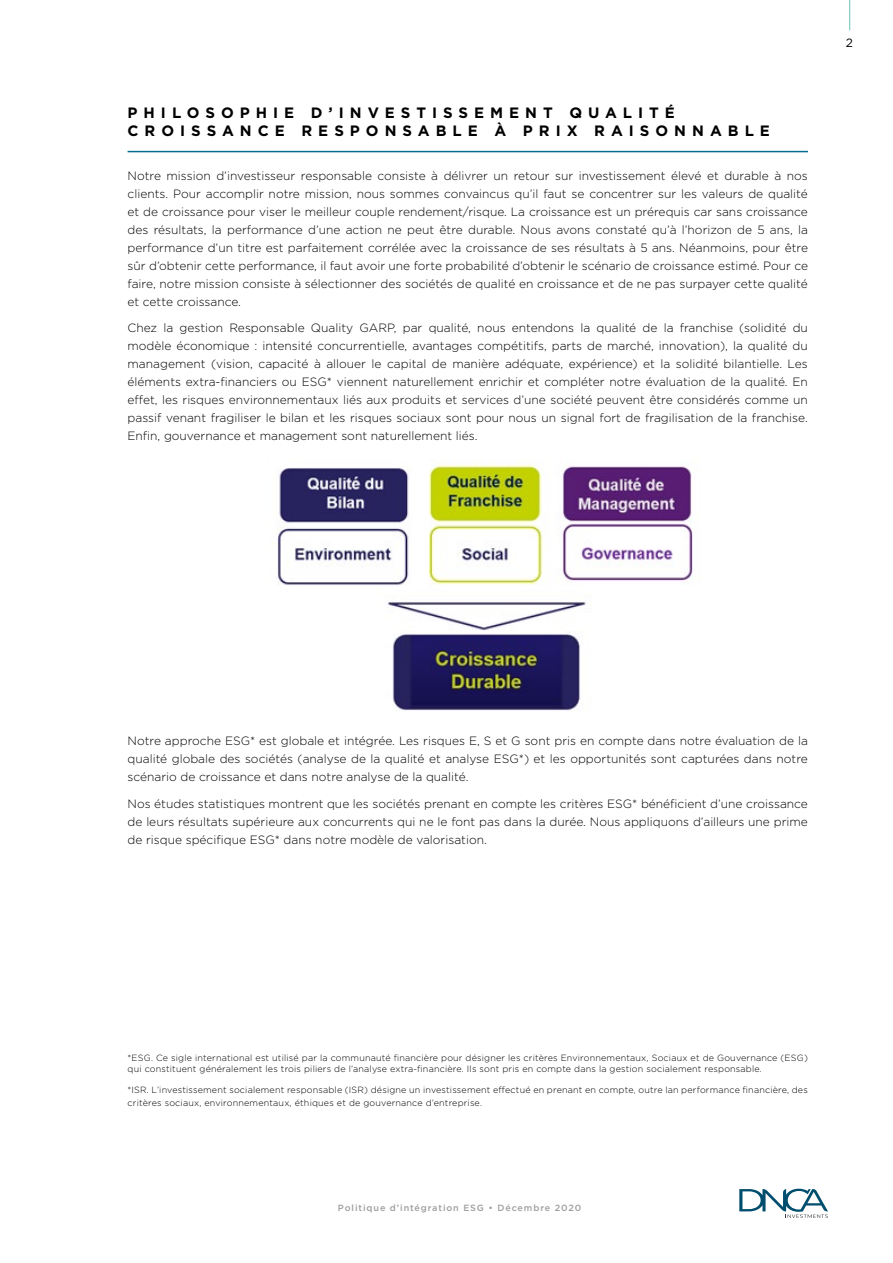
<style>
.page{position:relative;width:893px;height:1263px;background:#fff}
.page>*{position:absolute;margin:0;border:0;box-sizing:border-box;transform-origin:0 0}
.t1{font:700 15px/18px "Gotham";letter-spacing:.4em;color:#000}
.t2{font:300 12px/18px "Gotham";color:#000;text-align:justify}
.t3{font:12px "Gotham";color:#000}
.t4{font:300 9px/10.8px "Gotham";letter-spacing:.02em;color:#000}
.t5{font:500 9px "Gotham";letter-spacing:.1em;color:#9c9e9f}
</style>
<div class="page">
<svg style="left:739px;top:1189px;width:89px;height:29px"></svg>
<hr style="left:849px;top:0;width:1px;height:30px;background:#69c0bb">
<hr style="left:128px;top:151px;width:680px;height:1px;background:#006f92">
<img style="left:277px;top:464px;width:416px;height:247px">
<p class="t1" style="left:128px;top:104px;width:644px">PHILOSOPHIE D’INVESTISSEMENT QUALITÉ<br>CROISSANCE RESPONSABLE À PRIX RAISONNABLE</p>
<p class="t2" style="left:128px;top:166px;width:682px">Notre mission d’investisseur responsable consiste à délivrer un retour sur investissement élevé et durable à nos clients. Pour accomplir notre mission, nous sommes convaincus qu’il faut se concentrer sur les valeurs de qualité et de croissance pour viser le meilleur couple rendement/risque. La croissance est un prérequis car sans croissance des résultats, la performance d’une action ne peut être durable. Nous avons constaté qu’à l’horizon de 5 ans, la performance d’un titre est parfaitement corrélée avec la croissance de ses résultats à 5 ans. Néanmoins, pour être sûr d’obtenir cette performance, il faut avoir une forte probabilité d’obtenir le scénario de croissance estimé. Pour ce faire, notre mission consiste à sélectionner des sociétés de qualité en croissance et de ne pas surpayer cette qualité et cette croissance.</p>
<p class="t2" style="left:128px;top:319px;width:682px">Chez la gestion Responsable Quality GARP, par qualité, nous entendons la qualité de la franchise (solidité du modèle économique : intensité concurrentielle, avantages compétitifs, parts de marché, innovation), la qualité du management (vision, capacité à allouer le capital de manière adéquate, expérience) et la solidité bilantielle. Les éléments extra-financiers ou ESG* viennent naturellement enrichir et compléter notre évaluation de la qualité. En effet, les risques environnementaux liés aux produits et services d’une société peuvent être considérés comme un passif venant fragiliser le bilan et les risques sociaux sont pour nous un signal fort de fragilisation de la franchise.<br>Enfin, gouvernance et management sont naturellement liés.</p>
<p class="t3" style="left:846px;top:35px;width:9px">2</p>
<p class="t2" style="left:128px;top:732px;width:682px">Notre approche ESG* est globale et intégrée. Les risques E, S et G sont pris en compte dans notre évaluation de la qualité globale des sociétés (analyse de la qualité et analyse ESG*) et les opportunités sont capturées dans notre scénario de croissance et dans notre analyse de la qualité.</p>
<p class="t2" style="left:128px;top:794px;width:682px">Nos études statistiques montrent que les sociétés prenant en compte les critères ESG* bénéficient d’une croissance de leurs résultats supérieure aux concurrents qui ne le font pas dans la durée. Nous appliquons d’ailleurs une prime de risque spécifique ESG* dans notre modèle de valorisation.</p>
<p class="t4" style="left:128px;top:1052px;width:682px">*ESG. Ce sigle international est utilisé par la communauté financière pour désigner les critères Environnementaux, Sociaux et de Gouvernance (ESG) qui constituent généralement les trois piliers de l’analyse extra-financière. Ils sont pris en compte dans la gestion socialement responsable.</p>
<p class="t4" style="left:128px;top:1083px;width:682px;line-height:12.6px">*ISR. L’investissement socialement responsable (ISR) désigne un investissement effectué en prenant en compte, outre lan performance financière, des critères sociaux, environnementaux, éthiques et de gouvernance d’entreprise.</p>
<p class="t5" style="left:338px;top:1202px;width:245px">Politique d’intégration ESG • Décembre 2020</p>
</div>
